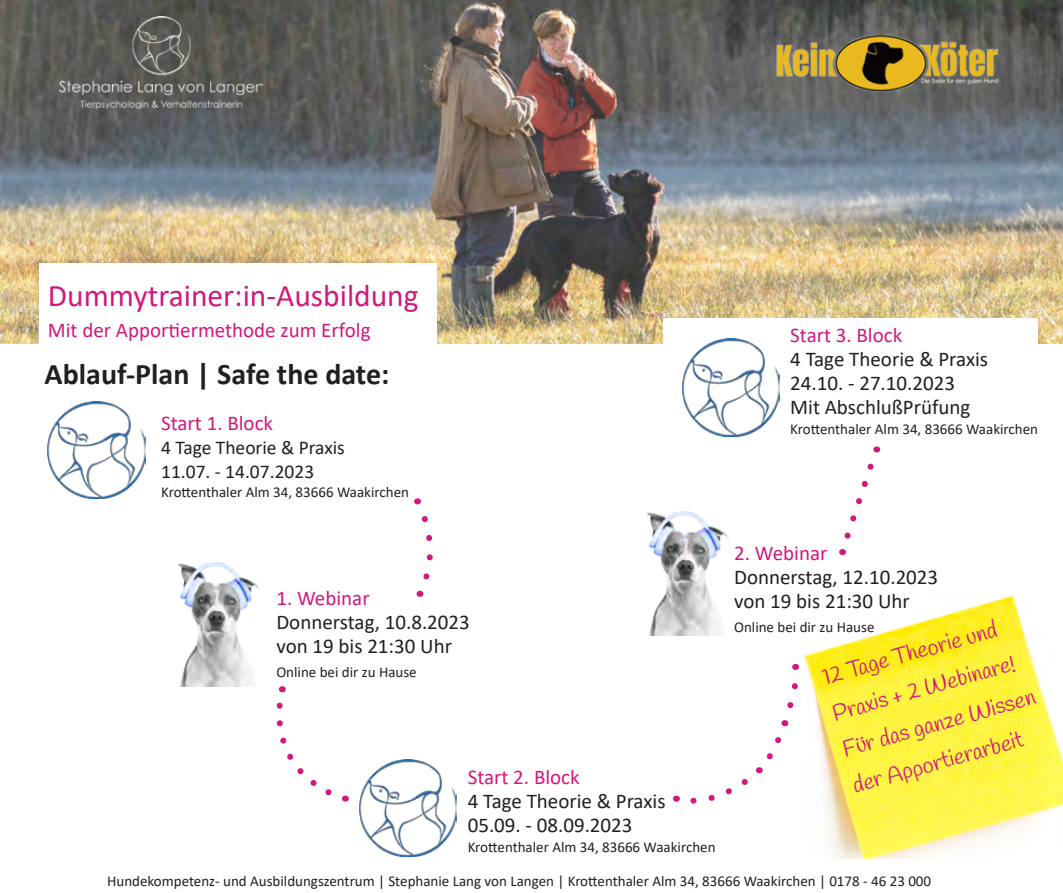
<style>
.page{position:relative;width:1063px;height:893px;background:#fff}
.page>*{position:absolute;margin:0;border:0;box-sizing:border-box;transform-origin:0 0}
.t1{font:31.5px "Calibri";color:#d2187d}
.t2{font:700 30px "Calibri";color:#231f20}
.t3{font:22.5px/37.5px "Handlee";color:#d2187d}
.t4{font:21px/24px "Calibri";color:#231f20}
.t5{font:21px "Calibri";color:#d2187d}
.t6{font:19.5px/24px "Calibri";color:#231f20}
.t7{font:15px "Calibri";color:#231f20}
</style>
<div class="page">
<img style="left:0;top:0;width:1063px;height:344px">
<img style="left:803px;top:595px;width:260px;height:263px">
<div style="left:39px;top:264px;width:398px;height:108px;background:#fff"></div>
<img style="left:60px;top:16px;width:203px;height:92px">
<img style="left:775px;top:33px;width:225px;height:59px">
<img style="left:178px;top:562px;width:82px;height:124px">
<img style="left:647px;top:511px;width:82px;height:124px">
<svg style="left:416px;top:516px;width:17px;height:81px"></svg>
<svg style="left:276px;top:686px;width:56px;height:110px"></svg>
<svg style="left:839px;top:463px;width:35px;height:92px"></svg>
<svg style="left:781px;top:683px;width:17px;height:43px"></svg>
<svg style="left:676px;top:737px;width:106px;height:67px"></svg>
<div style="left:663px;top:318px;width:374px;height:121px;background:#fff"></div>
<img style="left:48px;top:401px;width:97px;height:97px">
<img style="left:682px;top:339px;width:97px;height:97px">
<img style="left:359px;top:759px;width:97px;height:97px">
<h1 class="t1" style="left:48px;top:274px;width:372px">Dummytrainer:in-Ausbildung</h1>
<h3 class="t5" style="left:48px;top:316px;width:324px">Mit der Apportiermethode zum Erfolg</h3>
<h2 class="t2" style="left:45px;top:352px;width:346px">Ablauf-Plan | Safe the date:</h2>
<h3 class="t5" style="left:161px;top:408px;width:114px">Start 1. Block</h3>
<h3 class="t6" style="left:161px;top:435px;width:185px">4 Tage Theorie &amp; Praxis<br>11.07. - 14.07.2023</h3>
<p class="t7" style="left:161px;top:482px;width:249px">Krottenthaler Alm 34, 83666 Waakirchen</p>
<h3 class="t5" style="left:276px;top:583px;width:95px">1. Webinar</h3>
<h3 class="t4" style="left:276px;top:609px;width:195px">Donnerstag, 10.8.2023 von 19 bis 21:30 Uhr</h3>
<p class="t7" style="left:276px;top:661px;width:142px">Online bei dir zu Hause</p>
<h3 class="t5" style="left:468px;top:763px;width:114px">Start 2. Block</h3>
<h3 class="t4" style="left:468px;top:789px;width:199px">4 Tage Theorie &amp; Praxis<br>05.09. - 08.09.2023</h3>
<p class="t7" style="left:468px;top:836px;width:249px">Krottenthaler Alm 34, 83666 Waakirchen</p>
<h3 class="t5" style="left:790px;top:321px;width:114px">Start 3. Block</h3>
<h3 class="t4" style="left:790px;top:347px;width:199px">4 Tage Theorie &amp; Praxis<br>24.10. - 27.10.2023<br>Mit AbschlußPrüfung</h3>
<p class="t7" style="left:790px;top:418px;width:249px">Krottenthaler Alm 34, 83666 Waakirchen</p>
<h3 class="t5" style="left:734px;top:538px;width:95px">2. Webinar</h3>
<h3 class="t4" style="left:734px;top:564px;width:206px">Donnerstag, 12.10.2023 von 19 bis 21:30 Uhr</h3>
<p class="t7" style="left:734px;top:616px;width:142px">Online bei dir zu Hause</p>
<h3 class="t3" style="left:817px;top:662px;width:201px;rotate:-16deg">12 Tage Theorie und<br>Praxis + 2 Webinare!<br>Für das ganze Wissen der Apportierarbeit</h3>
<p class="t7" style="left:107px;top:870px;width:826px">Hundekompetenz- und Ausbildungszentrum | Stephanie Lang von Langen | Krottenthaler Alm 34, 83666 Waakirchen | 0178 - 46 23 000</p>
</div>
